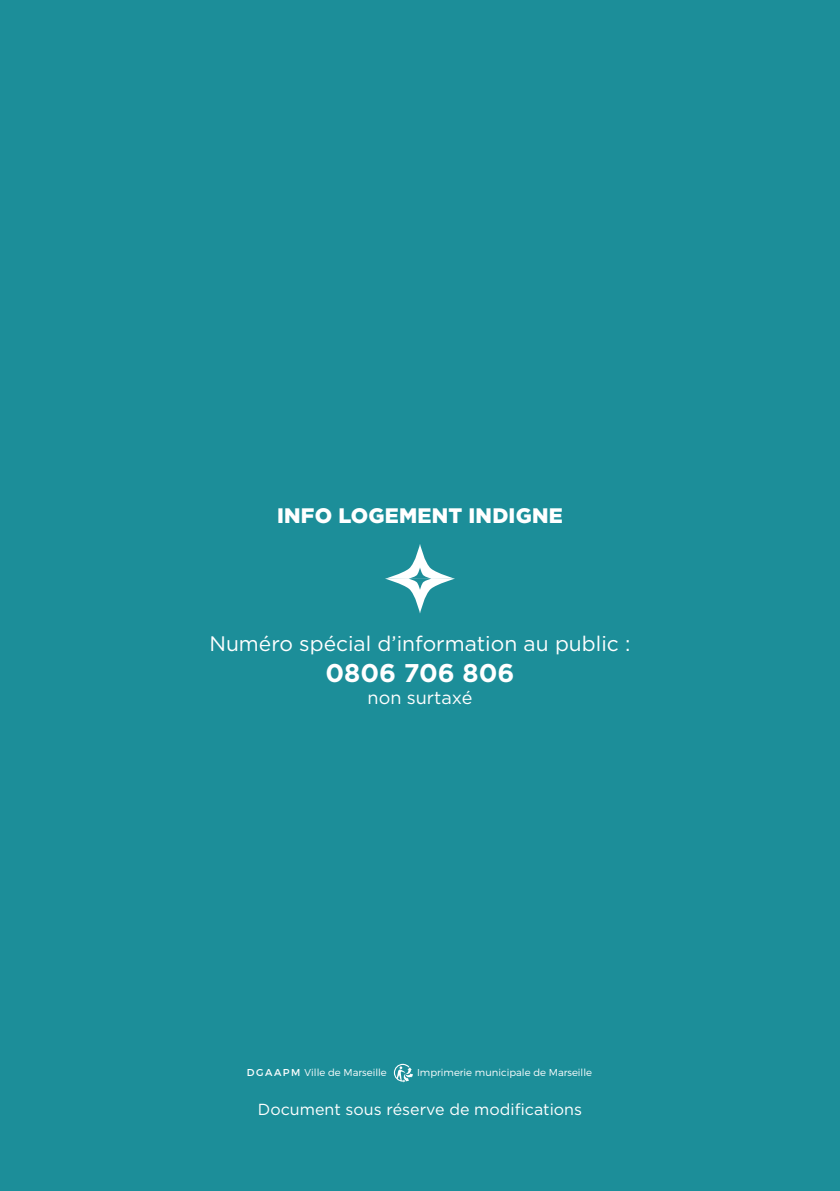
<style>
.page{position:relative;width:840px;height:1191px;background:#fff}
.page>*{position:absolute;margin:0;border:0;box-sizing:border-box;transform-origin:0 0}
.t1{font:700 25.6px "Gotham";color:#fff}
.t2{font:21px "Gotham";color:#fff}
.t3{font:900 21px "Gotham";letter-spacing:.01em;color:#fff}
.t4{font:18px "Gotham";color:#fff}
.t5{font:16px "Gotham";color:#fff}
.t6{font:300 10px "Montserrat";color:#fff}
.s1{font-weight:400}
</style>
<div class="page">
<div style="left:0;top:0;width:839px;height:1191px;background:#1c8e99"></div>
<svg style="left:393px;top:1063px;width:20px;height:19px"></svg>
<svg style="left:385px;top:544px;width:69px;height:69px"></svg>
<h2 class="t3" style="left:277px;top:500px;width:287px">INFO LOGEMENT INDIGNE</h2>
<h2 class="t2" style="left:209px;top:630px;width:422px">Numéro spécial d’information au public :</h2>
<h1 class="t1" style="left:325px;top:656px;width:190px">0806 706 806</h1>
<h3 class="t4" style="left:367px;top:686px;width:106px">non surtaxé</h3>
<p class="t6" style="left:247px;top:1066px;width:141px"><span class="s1">DGAAPM</span> Ville de Marseille</p>
<p class="t6" style="left:417px;top:1066px;width:176px">Imprimerie municipale de Marseille</p>
<h3 class="t5" style="left:258px;top:1099px;width:325px">Document sous réserve de modifications</h3>
</div>
